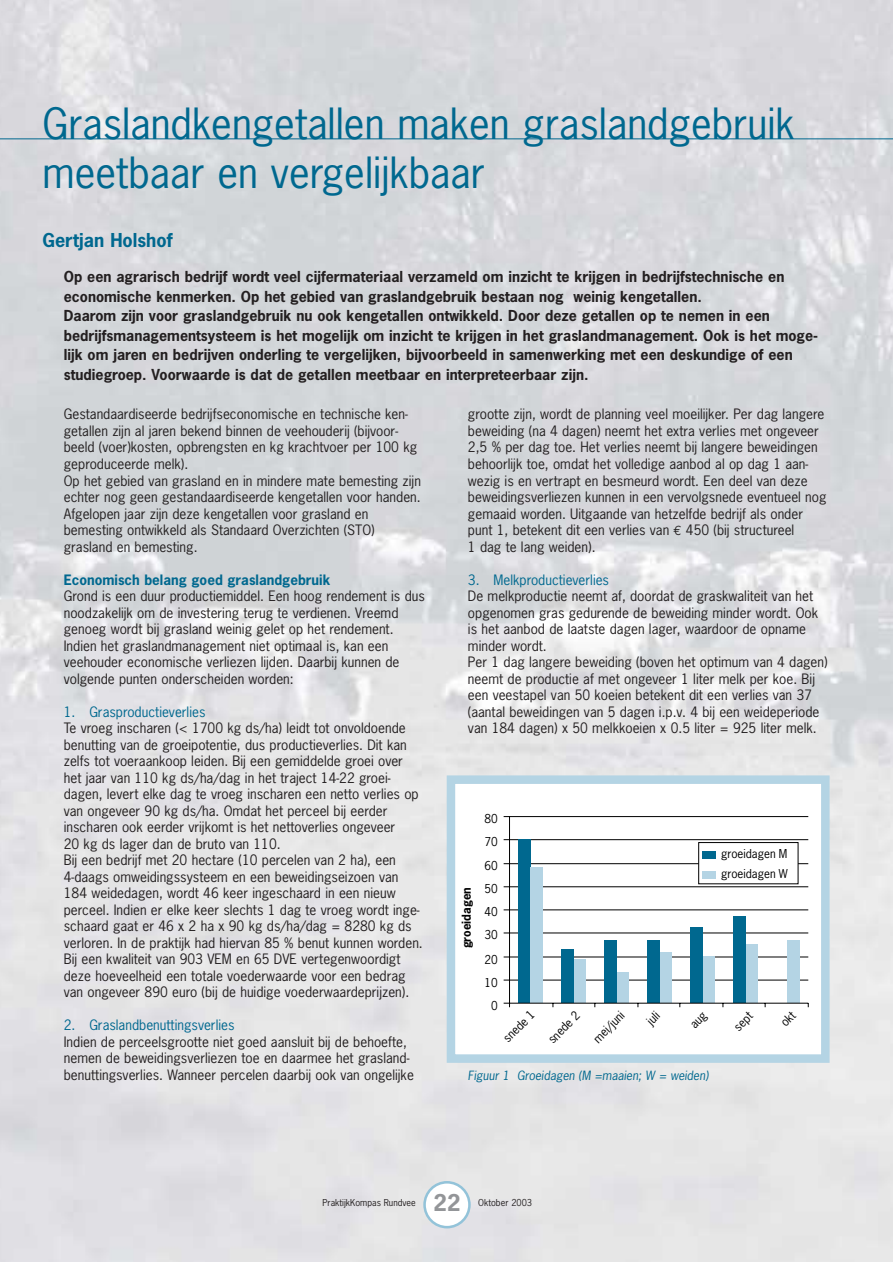
<style>
.page{position:relative;width:893px;height:1262px;background:#fff}
.page>*{position:absolute;margin:0;border:0;box-sizing:border-box;transform-origin:0 0}
.t1{font:40.5px/48.6px "News Gothic";color:#00688f}
.t2{font:700 21.75px "News Gothic";color:#939598}
.t3{font:700 18px "News Gothic";color:#00688f}
.t4{font:700 14.25px/19.5px "News Gothic";color:#231f20}
.t5{font:13.5px/16.5px "News Gothic";color:#231f20}
.t6{font:13.5px "News Gothic";color:#00688f}
.t7{font:700 13.5px "News Gothic";color:#00688f}
.t8{font:12px "News Gothic";color:#00688f}
.t9{font:11.55px/20.2px "News Gothic";color:#000}
.t10{font:700 11.55px "News Gothic";color:#000}
.t11{font:9px "News Gothic";color:#231f20}
.s1{font-family:"Euro Mono"}
</style>
<div class="page">
<svg style="left:423px;top:1181px;width:47px;height:47px"></svg>
<hr style="left:0;top:138px;width:892px;height:1px;background:#00688f">
<hr style="left:509px;top:979px;width:299px;height:1px;background:#000">
<hr style="left:509px;top:956px;width:299px;height:1px;background:#000">
<hr style="left:509px;top:932px;width:299px;height:1px;background:#000">
<hr style="left:509px;top:909px;width:299px;height:1px;background:#000">
<hr style="left:509px;top:886px;width:299px;height:1px;background:#000">
<hr style="left:509px;top:863px;width:299px;height:1px;background:#000">
<hr style="left:509px;top:839px;width:299px;height:1px;background:#000">
<hr style="left:509px;top:816px;width:299px;height:1px;background:#000">
<div style="left:698px;top:842px;width:100px;height:42px;background:#fff;border:1px solid #000"></div>
<div style="left:518px;top:839px;width:12px;height:164px;background:#00688f"></div>
<div style="left:530px;top:867px;width:12px;height:136px;background:#b4d4e4"></div>
<div style="left:573px;top:959px;width:12px;height:44px;background:#b4d4e4"></div>
<div style="left:616px;top:972px;width:13px;height:31px;background:#b4d4e4"></div>
<div style="left:659px;top:952px;width:13px;height:51px;background:#b4d4e4"></div>
<div style="left:702px;top:956px;width:13px;height:47px;background:#b4d4e4"></div>
<div style="left:745px;top:944px;width:13px;height:59px;background:#b4d4e4"></div>
<div style="left:787px;top:940px;width:12px;height:63px;background:#b4d4e4"></div>
<div style="left:561px;top:949px;width:12px;height:54px;background:#00688f"></div>
<div style="left:604px;top:940px;width:12px;height:63px;background:#00688f"></div>
<div style="left:647px;top:940px;width:12px;height:63px;background:#00688f"></div>
<div style="left:690px;top:927px;width:12px;height:76px;background:#00688f"></div>
<div style="left:733px;top:916px;width:12px;height:87px;background:#00688f"></div>
<div style="left:702px;top:850px;width:13px;height:8px;background:#00688f"></div>
<div style="left:702px;top:871px;width:13px;height:8px;background:#b4d4e4"></div>
<hr style="left:509px;top:816px;width:1px;height:187px;background:#000">
<hr style="left:509px;top:1002px;width:299px;height:1px;background:#000">
<svg style="left:503px;top:1002px;width:7px;height:5px"></svg>
<div style="left:446px;top:775px;width:383px;height:287px;border:9px solid #b4d4e4"></div>
<h1 class="t1" style="left:43px;top:103px;width:753px">Graslandkengetallen maken graslandgebruik meetbaar en vergelijkbaar</h1>
<h3 class="t3" style="left:43px;top:233px;width:132px">Gertjan Holshof</h3>
<p class="t4" style="left:64px;top:268px;width:755px">Op een agrarisch bedrijf wordt veel cijfermateriaal verzameld om inzicht te krijgen in bedrijfstechnische en economische kenmerken. Op het gebied van graslandgebruik bestaan nog weinig kengetallen.<br>Daarom zijn voor graslandgebruik nu ook kengetallen ontwikkeld. Door deze getallen op te nemen in een bedrijfsmanagementsysteem is het mogelijk om inzicht te krijgen in het graslandmanagement. Ook is het moge&shy;lijk om jaren en bedrijven onderling te vergelijken, bijvoorbeeld in samenwerking met een deskundige of een studiegroep. Voorwaarde is dat de getallen meetbaar en interpreteerbaar zijn.</p>
<p class="t5" style="left:64px;top:407px;width:358px">Gestandaardiseerde bedrijfseconomische en technische ken&shy;getallen zijn al jaren bekend binnen de veehouderij (bijvoor&shy;beeld (voer)kosten, opbrengsten en kg krachtvoer per 100 kg geproduceerde melk).<br>Op het gebied van grasland en in mindere mate bemesting zijn echter nog geen gestandaardiseerde kengetallen voor handen.<br>Afgelopen jaar zijn deze kengetallen voor grasland en bemesting ontwikkeld als Standaard Overzichten (STO) grasland en bemesting.</p>
<p class="t7" style="left:64px;top:574px;width:268px">Economisch belang goed graslandgebruik</p>
<p class="t5" style="left:64px;top:589px;width:362px">Grond is een duur productiemiddel. Een hoog rendement is dus noodzakelijk om de investering terug te verdienen. Vreemd genoeg wordt bij grasland weinig gelet op het rendement.<br>Indien het graslandmanagement niet optimaal is, kan een veehouder economische verliezen lijden. Daarbij kunnen de volgende punten onderscheiden worden:</p>
<p class="t6" style="left:64px;top:706px;width:143px">1. Grasproductieverlies</p>
<p class="t5" style="left:64px;top:721px;width:360px">Te vroeg inscharen (&lt; 1700 kg ds/ha) leidt tot onvoldoende benutting van de groeipotentie, dus productieverlies. Dit kan zelfs tot voeraankoop leiden. Bij een gemiddelde groei over het jaar van 110 kg ds/ha/dag in het traject 14-22 groei&shy;dagen, levert elke dag te vroeg inscharen een netto verlies op van ongeveer 90 kg ds/ha. Omdat het perceel bij eerder inscharen ook eerder vrijkomt is het nettoverlies ongeveer<br>20 kg ds lager dan de bruto van 110.<br>Bij een bedrijf met 20 hectare (10 percelen van 2 ha), een 4-daags omweidingssysteem en een beweidingseizoen van 184 weidedagen, wordt 46 keer ingeschaard in een nieuw perceel. Indien er elke keer slechts 1 dag te vroeg wordt inge&shy;schaard gaat er 46 x 2 ha x 90 kg ds/ha/dag = 8280 kg ds verloren. In de praktijk had hiervan 85 % benut kunnen worden.<br>Bij een kwaliteit van 903 VEM en 65 DVE vertegenwoordigt deze hoeveelheid een totale voederwaarde voor een bedrag van ongeveer 890 euro (bij de huidige voederwaardeprijzen).</p>
<p class="t6" style="left:64px;top:1019px;width:172px">2. Graslandbenuttingsverlies</p>
<p class="t5" style="left:64px;top:1034px;width:351px">Indien de perceelsgrootte niet goed aansluit bij de behoefte, nemen de beweidingsverliezen toe en daarmee het grasland&shy;benuttingsverlies. Wanneer percelen daarbij ook van ongelijke</p>
<p class="t5" style="left:468px;top:407px;width:360px">grootte zijn, wordt de planning veel moeilijker. Per dag langere beweiding (na 4 dagen) neemt het extra verlies met ongeveer 2,5 % per dag toe. Het verlies neemt bij langere beweidingen behoorlijk toe, omdat het volledige aanbod al op dag 1 aan&shy;wezig is en vertrapt en besmeurd wordt. Een deel van deze beweidingsverliezen kunnen in een vervolgsnede eventueel nog gemaaid worden. Uitgaande van hetzelfde bedrijf als onder punt 1, betekent dit een verlies van <span class="s1">€</span> 450 (bij structureel<br>1 dag te lang weiden).</p>
<p class="t6" style="left:468px;top:574px;width:143px">3. Melkproductieverlies</p>
<p class="t5" style="left:468px;top:589px;width:361px">De melkproductie neemt af, doordat de graskwaliteit van het opgenomen gras gedurende de beweiding minder wordt. Ook is het aanbod de laatste dagen lager, waardoor de opname minder wordt.<br>Per 1 dag langere beweiding (boven het optimum van 4 dagen) neemt de productie af met ongeveer 1 liter melk per koe. Bij een veestapel van 50 koeien betekent dit een verlies van 37 (aantal beweidingen van 5 dagen i.p.v. 4 bij een weideperiode van 184 dagen) x 50 melkkoeien x 0.5 liter = 925 liter melk.</p>
<p class="t9" style="left:484px;top:809px;width:15px">80</p>
<p class="t10" style="left:462px;top:948px;width:63px;rotate:-90deg">groeidagen</p>
<p class="t9" style="left:484px;top:832px;width:15px">70</p>
<p class="t9" style="left:484px;top:856px;width:15px">60</p>
<p class="t9" style="left:484px;top:879px;width:15px">50</p>
<p class="t9" style="left:484px;top:903px;width:15px">40</p>
<p class="t9" style="left:484px;top:926px;width:15px">30</p>
<p class="t9" style="left:484px;top:950px;width:15px">20</p>
<p class="t9" style="left:484px;top:973px;width:15px">10</p>
<p class="t9" style="left:721px;top:844px;width:68px">groeidagen M groeidagen W</p>
<p class="t9" style="left:491px;top:996px;width:8px">0</p>
<p class="t9" style="left:498px;top:1033px;width:41px;rotate:-45deg">snede 1</p>
<p class="t9" style="left:543px;top:1034px;width:41px;rotate:-45deg">snede 2</p>
<p class="t9" style="left:588px;top:1034px;width:40px;rotate:-45deg">mei/juni</p>
<p class="t9" style="left:642px;top:1016px;width:14px;rotate:-45deg">juli</p>
<p class="t9" style="left:729px;top:1022px;width:23px;rotate:-45deg">sept</p>
<p class="t8" style="left:468px;top:1070px;width:243px">Figuur 1 Groeidagen (M =maaien; W = weiden)</p>
<h2 class="t2" style="left:433px;top:1194px;width:29px">22</h2>
<p class="t11" style="left:322px;top:1199px;width:95px">PraktijkKompas Rundvee</p>
<p class="t11" style="left:478px;top:1199px;width:55px">Oktober 2003</p>
</div>
